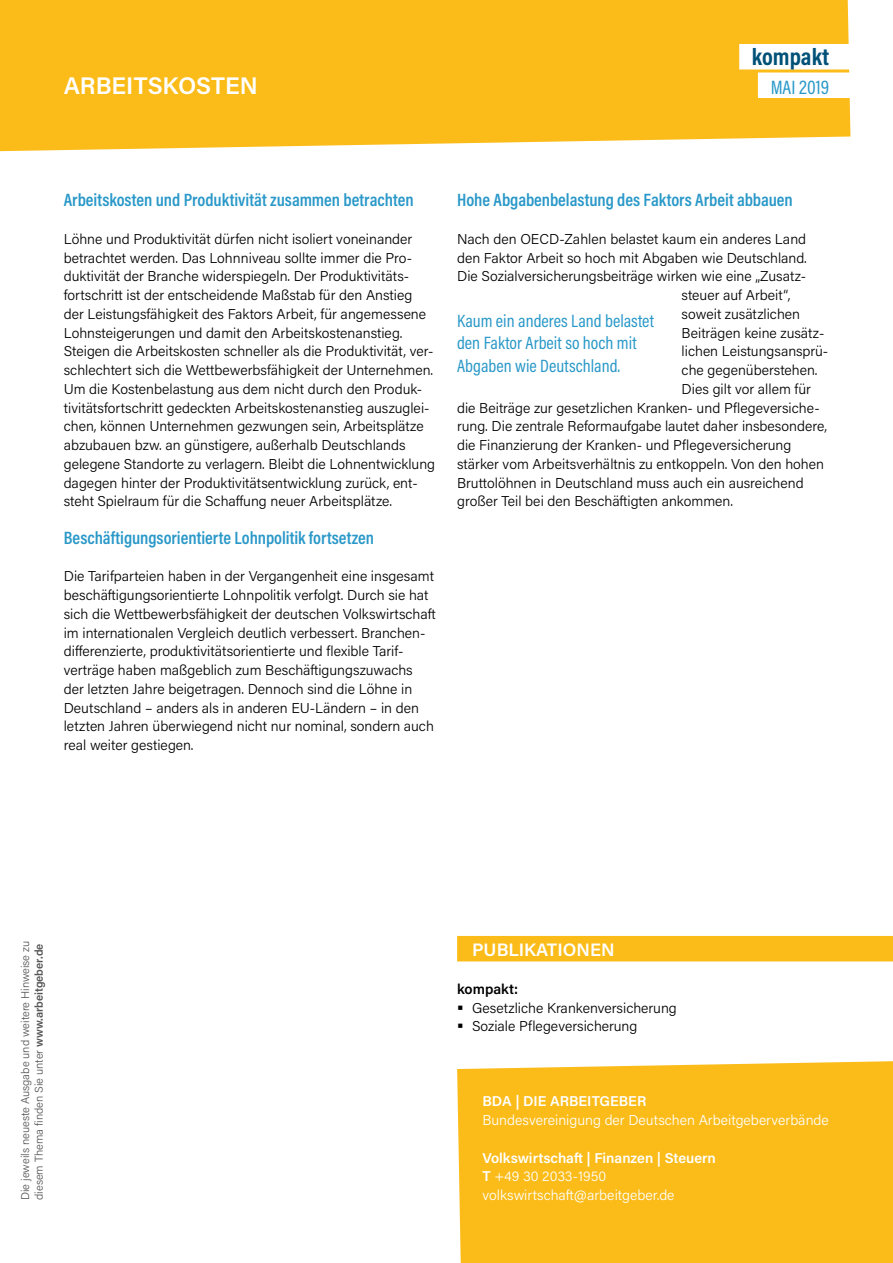
<style>
.page{position:relative;width:893px;height:1263px;background:#fff}
.page>*{position:absolute;margin:0;border:0;box-sizing:border-box;transform-origin:0 0}
._03_Headline_Rücksei{font:600 24px "Acumin Pro";color:#fff}
._01_Ausgabe{font:700 24px "Acumin Pro Cond";color:#005178}
._01_Ausgabe-2{font:19.5px "Acumin Pro Cond";color:#2998c8}
._05_Zwischenüberschr{font:600 18px "Acumin Pro Cond";color:#2998c8}
._10_Callout{font:18px/22.5px "Acumin Pro Cond";color:#2998c8}
._08_Publikationen_Ko{font:600 18px "Acumin Pro";color:#fff}
._06_Fließtext{font:300 14.25px/18.8px "Acumin Pro";color:#000}
._06_Fließtext-2{font:300 14.25px "Acumin Pro";color:#fff}
._06_Fließtext-3{font:600 14.25px "Acumin Pro";color:#fff}
._06_Fließtext-4{font:600 14.25px "Acumin Pro";color:#000}
.t1{font:300 11.25px "Acumin Pro";color:#565656}
.s1{font-weight:600}
</style>
<div class="page">
<div style="left:0;top:0;width:850px;height:151px;background:#fbbc19"></div>
<div style="left:457px;top:936px;width:436px;height:25px;background:#fbbc19"></div>
<div style="left:457px;top:1061px;width:436px;height:202px;background:#fbbc19"></div>
<div style="left:739px;top:44px;width:111px;height:25px;background:#fff"></div>
<div style="left:758px;top:72px;width:92px;height:26px;background:#fff"></div>
<p class="_03_Headline_Rücksei" style="left:64px;top:69px;width:195px">ARBEITSKOSTEN</p>
<p class="_01_Ausgabe" style="left:752px;top:41px;width:79px">kompakt</p>
<p class="_01_Ausgabe-2" style="left:771px;top:74px;width:60px">MAI 2019</p>
<p class="_05_Zwischenüberschr" style="left:64px;top:188px;width:351px">Arbeitskosten und Produktivität zusammen betrachten</p>
<p class="_06_Fließtext" style="left:64px;top:229px;width:373px">Löhne und Produktivität dürfen nicht isoliert voneinander betrachtet werden. Das Lohnniveau sollte immer die Pro&shy;duktivität der Branche widerspiegeln. Der Produktivitäts&shy;fortschritt ist der entscheidende Maßstab für den Anstieg der Leistungsfähigkeit des Faktors Arbeit, für angemessene Lohnsteigerungen und damit den Arbeitskostenanstieg.<br>Steigen die Arbeitskosten schneller als die Produktivität, ver&shy;schlechtert sich die Wettbewerbsfähigkeit der Unternehmen.<br>Um die Kostenbelastung aus dem nicht durch den Produk&shy;tivitätsfortschritt gedeckten Arbeitskostenanstieg auszuglei&shy;chen, können Unternehmen gezwungen sein, Arbeitsplätze abzubauen bzw. an günstigere, außerhalb Deutschlands gelegene Standorte zu verlagern. Bleibt die Lohnentwicklung dagegen hinter der Produktivitätsentwicklung zurück, ent&shy;steht Spielraum für die Schaffung neuer Arbeitsplätze.</p>
<p class="_05_Zwischenüberschr" style="left:64px;top:526px;width:312px">Beschäftigungsorientierte Lohnpolitik fortsetzen</p>
<p class="_06_Fließtext" style="left:64px;top:566px;width:373px">Die Tarifparteien haben in der Vergangenheit eine insgesamt beschäftigungsorientierte Lohnpolitik verfolgt. Durch sie hat sich die Wettbewerbsfähigkeit der deutschen Volkswirtschaft im internationalen Vergleich deutlich verbessert. Branchen&shy;differenzierte, produktivitätsorientierte und flexible Tarif&shy;verträge haben maßgeblich zum Beschäftigungszuwachs der letzten Jahre beigetragen. Dennoch sind die Löhne in Deutschland – anders als in anderen EU-Ländern – in den letzten Jahren überwiegend nicht nur nominal, sondern auch real weiter gestiegen.</p>
<p class="_05_Zwischenüberschr" style="left:457px;top:188px;width:337px">Hohe Abgabenbelastung des Faktors Arbeit abbauen</p>
<p class="_06_Fließtext" style="left:457px;top:229px;width:351px">Nach den OECD-Zahlen belastet kaum ein anderes Land</p>
<p class="_06_Fließtext" style="left:457px;top:248px;width:351px">den Faktor Arbeit so hoch mit Abgaben wie Deutschland.</p>
<p class="_06_Fließtext" style="left:457px;top:266px;width:351px">Die Sozialversicherungsbeiträge wirken wie eine „Zusatz-</p>
<p class="_06_Fließtext" style="left:682px;top:285px;width:110px">steuer auf Arbeit“,</p>
<p class="_06_Fließtext" style="left:682px;top:304px;width:120px">soweit zusätzlichen</p>
<p class="_06_Fließtext" style="left:682px;top:323px;width:144px">Beiträgen keine zusätz-</p>
<p class="_06_Fließtext" style="left:682px;top:341px;width:148px">lichen Leistungsansprü-</p>
<p class="_06_Fließtext" style="left:682px;top:360px;width:137px">che gegenüberstehen.</p>
<p class="_06_Fließtext" style="left:682px;top:379px;width:131px">Dies gilt vor allem für</p>
<p class="_06_Fließtext" style="left:457px;top:398px;width:364px">die Beiträge zur gesetzlichen Kranken- und Pflegeversiche-</p>
<p class="_06_Fließtext" style="left:457px;top:416px;width:372px">rung. Die zentrale Reformaufgabe lautet daher insbesondere,</p>
<p class="_06_Fließtext" style="left:457px;top:435px;width:336px">die Finanzierung der Kranken- und Pflegeversicherung</p>
<p class="_06_Fließtext" style="left:457px;top:454px;width:368px">stärker vom Arbeitsverhältnis zu entkoppeln. Von den hohen</p>
<p class="_06_Fließtext" style="left:457px;top:473px;width:348px">Bruttolöhnen in Deutschland muss auch ein ausreichend</p>
<p class="_06_Fließtext" style="left:457px;top:491px;width:277px">großer Teil bei den Beschäftigten ankommen.</p>
<p class="_10_Callout" style="left:457px;top:309px;width:198px">Kaum ein anderes Land belastet den Faktor Arbeit so hoch mit<br>Abgaben wie Deutschland.</p>
<p class="t1" style="left:18px;top:1200px;width:261px;rotate:-90deg">Die jeweils neueste Ausgabe und weitere Hinweise zu</p>
<p class="t1" style="left:31px;top:1200px;width:258px;rotate:-90deg">diesem Thema finden Sie unter <span class="s1">www.arbeitgeber.de</span></p>
<p class="_08_Publikationen_Ko" style="left:472px;top:937px;width:144px">PUBLIKATIONEN</p>
<p class="_06_Fließtext-4" style="left:457px;top:979px;width:63px">kompakt:</p>
<p class="_06_Fließtext" style="left:472px;top:998px;width:206px">Gesetzliche Krankenversicherung</p>
<p class="_06_Fließtext" style="left:472px;top:1016px;width:167px">Soziale Pflegeversicherung</p>
<p class="_06_Fließtext-3" style="left:482px;top:1091px;width:165px">BDA | DIE ARBEITGEBER</p>
<p class="_06_Fließtext-2" style="left:482px;top:1110px;width:348px">Bundesvereinigung der Deutschen Arbeitgeberverbände</p>
<p class="_06_Fließtext-3" style="left:482px;top:1148px;width:235px">Volkswirtschaft | Finanzen | Steuern</p>
<p class="_06_Fließtext-2" style="left:482px;top:1166px;width:125px"><span class="s1">T</span> +49 30 2033-1950</p>
<p class="_06_Fließtext-2" style="left:482px;top:1185px;width:194px">volkswirtschaft@arbeitgeber.de</p>
</div>
